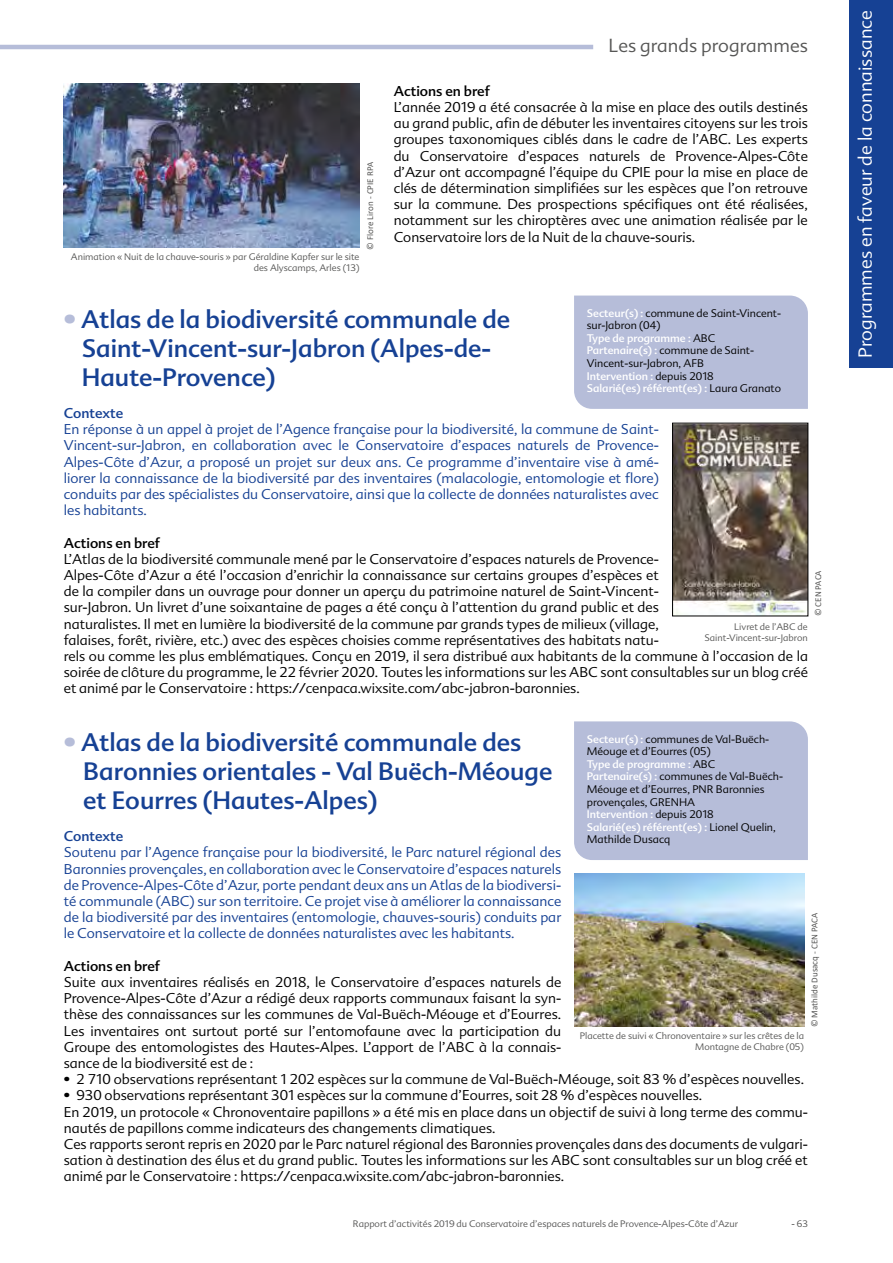
<style>
.page{position:relative;width:893px;height:1263px;background:#fff}
.page>*{position:absolute;margin:0;border:0;box-sizing:border-box;transform-origin:0 0}
.t1{font:24px/28.8px "Advert";color:#164194}
.t2{font:300 18px "Advert";color:#fff}
.t3{font:300 18px "Advert";color:#575756}
.t4{font:300 13.5px/16.2px "Advert";color:#000;text-align:justify}
.t5{font:300 13.5px/16.2px "Advert";color:#164194;text-align:justify}
.t6{font:13.5px "Advert";color:#000}
.t7{font:13.5px "Advert";color:#164194}
.t8{font:300 10.5px/12.6px "Advert";color:#000}
.t9{font:300 9px/10.8px "Advert";color:#575756;text-align:right}
.t10{font:9px "Calibri";color:#575756}
.s1{font-weight:400;color:#fff}
.s2{color:#b6bdd9}
</style>
<div class="page">
<div style="left:850px;top:0;width:43px;height:367px;background:#164194"></div>
<hr style="left:0;top:45px;width:593px;height:4px;background:#b6bdd9">
<img style="left:64px;top:84px;width:295px;height:163px">
<div style="left:574px;top:296px;width:234px;height:113px;background:#b6bdd9"></div>
<img style="left:574px;top:873px;width:230px;height:153px">
<div style="left:574px;top:721px;width:234px;height:139px;background:#b6bdd9"></div>
<img style="left:674px;top:425px;width:132px;height:189px">
<div style="left:672px;top:423px;width:136px;height:193px;border:1px solid #000"></div>
<p class="t10" style="left:364px;top:250px;width:89px;rotate:-90deg">© Flore Liron - CPIE RPA</p>
<p class="t9" style="left:71px;top:252px;width:290px">Animation « Nuit de la chauve-souris » par Géraldine Kapfer sur le site des Alyscamps, Arles (13)</p>
<h2 class="t3" style="left:608px;top:35px;width:201px">Les grands programmes</h2>
<p class="t6" style="left:394px;top:83px;width:98px">Actions en bref</p>
<p class="t4" style="left:394px;top:99px;width:416px">L’année 2019 a été consacrée à la mise en place des outils destinés au grand public, afin de débuter les inventaires citoyens sur les trois groupes taxonomiques ciblés dans le cadre de l’ABC. Les experts du Conservatoire d’espaces naturels de Provence-Alpes-Côte d’Azur ont accompagné l’équipe du CPIE pour la mise en place de clés de détermination simplifiées sur les espèces que l’on retrouve sur la commune. Des prospections spécifiques ont été réalisées, notamment sur les chiroptères avec une animation réalisée par le Conservatoire lors de la Nuit de la chauve-souris.</p>
<p class="t8" style="left:587px;top:307px;width:196px"><span class="s1">Secteur(s) :</span> commune de Saint-Vincent&shy;sur-Jabron (04)<br><span class="s1">Type de programme :</span> ABC<br><span class="s1">Partenaire(s) :</span> commune de Saint-<br>Vincent-sur-Jabron, AFB<br><span class="s1">Intervention :</span> depuis 2018<br><span class="s1">Salarié(es) référent(es) :</span> Laura Granato</p>
<h1 class="t1" style="left:82px;top:305px;width:430px;text-indent:-18px"><span class="s2">•</span> Atlas de la biodiversité communale de<br>Saint-Vincent-sur-Jabron (Alpes-de-<br>Haute-Provence)</h1>
<p class="t7" style="left:64px;top:405px;width:61px">Contexte</p>
<p class="t5" style="left:64px;top:421px;width:597px">En réponse à un appel à projet de l’Agence française pour la biodiversité, la commune de Saint-Vincent-sur-Jabron, en collaboration avec le Conservatoire d’espaces naturels de Provence-Alpes-Côte d’Azur, a proposé un projet sur deux ans. Ce programme d’inventaire vise à amé&shy;liorer la connaissance de la biodiversité par des inventaires (malacologie, entomologie et flore) conduits par des spécialistes du Conservatoire, ainsi que la collecte de données naturalistes avec les habitants.</p>
<p class="t6" style="left:64px;top:534px;width:98px">Actions en bref</p>
<p class="t4" style="left:64px;top:551px;width:746px;text-align:left">L’Atlas de la biodiversité communale mené par le Conservatoire d’espaces naturels de Provence-<br>Alpes-Côte d’Azur a été l’occasion d’enrichir la connaissance sur certains groupes d’espèces et<br>de la compiler dans un ouvrage pour donner un aperçu du patrimoine naturel de Saint-Vincent-<br>sur-Jabron. Un livret d’une soixantaine de pages a été conçu à l’attention du grand public et des<br>naturalistes. Il met en lumière la biodiversité de la commune par grands types de milieux (village,<br>falaises, forêt, rivière, etc.) avec des espèces choisies comme représentatives des habitats natu-<br>rels ou comme les plus emblématiques. Conçu en 2019, il sera distribué aux habitants de la commune à l’occasion de la soirée de clôture du programme, le 22 février 2020. Toutes les informations sur les ABC sont consultables sur un blog créé et animé par le Conservatoire : https://cenpaca.wixsite.com/abc-jabron-baronnies.</p>
<h1 class="t1" style="left:83px;top:728px;width:471px;text-indent:-19px"><span class="s2">•</span> Atlas de la biodiversité communale des<br>Baronnies orientales - Val Buëch-Méouge et Eourres (Hautes-Alpes)</h1>
<p class="t7" style="left:64px;top:828px;width:61px">Contexte</p>
<p class="t5" style="left:64px;top:844px;width:499px">Soutenu par l’Agence française pour la biodiversité, le Parc naturel régional des Baronnies provençales, en collaboration avec le Conservatoire d’espaces naturels de Provence-Alpes-Côte d’Azur, porte pendant deux ans un Atlas de la biodiversi&shy;té communale (ABC) sur son territoire. Ce projet vise à améliorer la connaissance de la biodiversité par des inventaires (entomologie, chauves-souris) conduits par le Conservatoire et la collecte de données naturalistes avec les habitants.</p>
<p class="t6" style="left:64px;top:957px;width:98px">Actions en bref</p>
<p class="t4" style="left:64px;top:974px;width:499px">Suite aux inventaires réalisés en 2018, le Conservatoire d’espaces naturels de Provence-Alpes-Côte d’Azur a rédigé deux rapports communaux faisant la syn&shy;thèse des connaissances sur les communes de Val-Buëch-Méouge et d’Eourres.<br>Les inventaires ont surtout porté sur l’entomofaune avec la participation du Groupe des entomologistes des Hautes-Alpes. L’apport de l’ABC à la connais&shy;sance de la biodiversité est de :</p>
<p class="t4" style="left:64px;top:1071px;width:742px">• 2 710 observations représentant 1 202 espèces sur la commune de Val-Buëch-Méouge, soit 83 % d’espèces nouvelles.</p>
<p class="t4" style="left:64px;top:1087px;width:746px;text-align:left">• 930 observations représentant 301 espèces sur la commune d’Eourres, soit 28 % d’espèces nouvelles.<br>En 2019, un protocole « Chronoventaire papillons » a été mis en place dans un objectif de suivi à long terme des commu&shy;nautés de papillons comme indicateurs des changements climatiques.<br>Ces rapports seront repris en 2020 par le Parc naturel régional des Baronnies provençales dans des documents de vulgari&shy;sation à destination des élus et du grand public. Toutes les informations sur les ABC sont consultables sur un blog créé et animé par le Conservatoire : https://cenpaca.wixsite.com/abc-jabron-baronnies.</p>
<p class="t10" style="left:812px;top:616px;width:47px;rotate:-90deg">© CEN PACA</p>
<p class="t9" style="left:704px;top:622px;width:105px">Livret de l’ABC de<br>Saint-Vincent-sur-Jabron</p>
<p class="t8" style="left:587px;top:732px;width:198px"><span class="s1">Secteur(s) :</span> communes de Val-Buëch-<br>Méouge et d’Eourres (05)<br><span class="s1">Type de programme :</span> ABC<br><span class="s1">Partenaire(s) :</span> communes de Val-Buëch-<br>Méouge et d’Eourres, PNR Baronnies provençales, GRENHA<br><span class="s1">Intervention :</span> depuis 2018<br><span class="s1">Salarié(es) référent(es) :</span> Lionel Quelin,<br>Mathilde Dusacq</p>
<p class="t10" style="left:808px;top:1027px;width:116px;rotate:-90deg">© Mathilde Dusacq - CEN PACA</p>
<p class="t9" style="left:580px;top:1030px;width:226px">Placette de suivi « Chronoventaire » sur les crêtes de la<br>Montagne de Chabre (05)</p>
<p class="t9" style="left:353px;top:1219px;width:387px">Rapport d’activités 2019 du Conservatoire d’espaces naturels de Provence-Alpes-Côte d’Azur</p>
<p class="t9" style="left:791px;top:1219px;width:18px">- 63</p>
<h2 class="t2" style="left:855px;top:358px;width:349px;rotate:-90deg">Programmes en faveur de la connaissance</h2>
</div>
